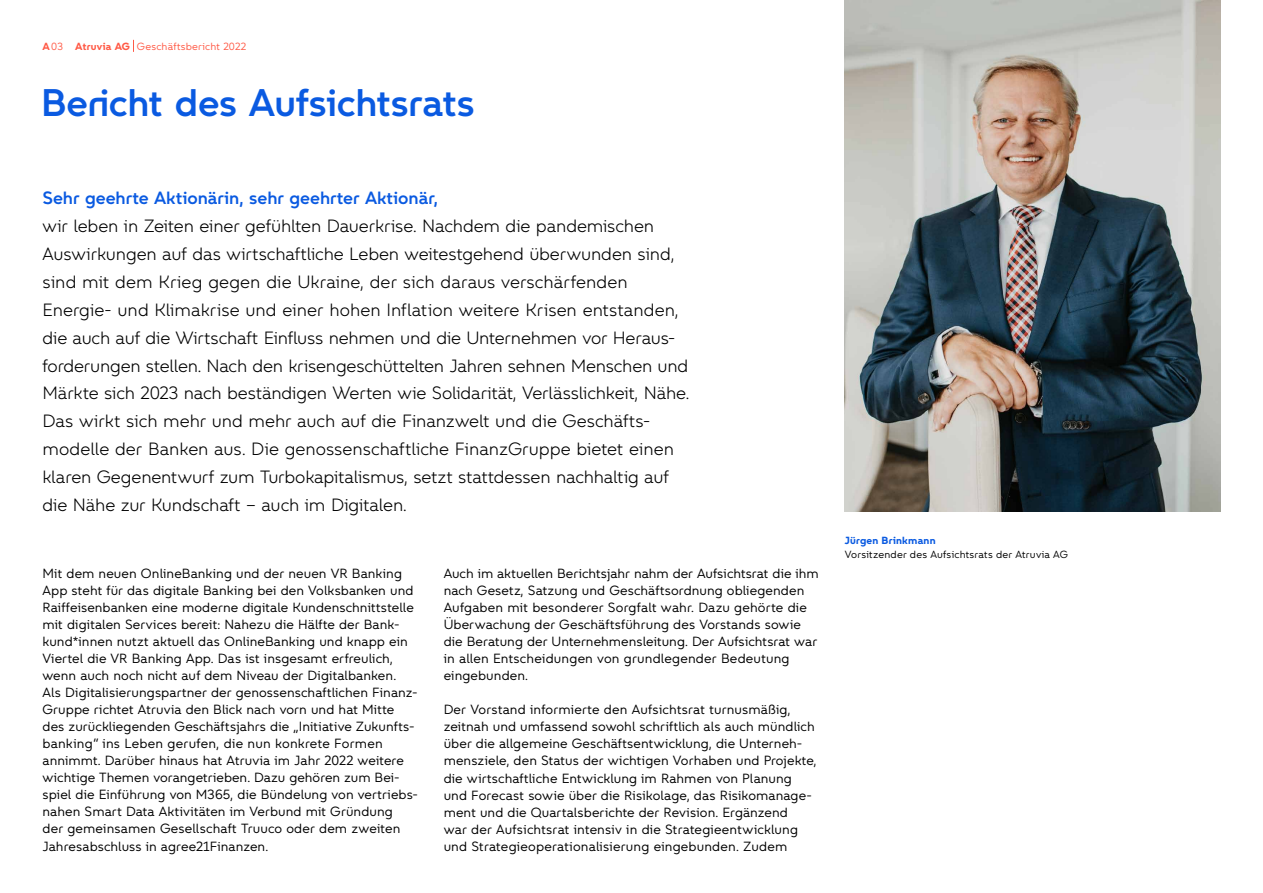
<style>
.page{position:relative;width:1263px;height:893px;background:#fff}
.page>*{position:absolute;margin:0;border:0;box-sizing:border-box;transform-origin:0 0}
.t1{font:500 39px "VIA Type";letter-spacing:-.005em;color:#0a5ae1}
.t2{font:300 18px/27.9px "VIA Type";letter-spacing:-.01em;color:#000}
.t3{font:500 18px "VIA Type";color:#0a5ae1}
.t4{font:13.5px/17px "VIA Type";letter-spacing:.005em;color:#000}
.t5{font:10.5px "VIA Type";letter-spacing:.015em;color:#000}
.t6{font:10.5px "VIA Type";letter-spacing:.01em;color:#ff5a46}
.t7{font:700 10.5px "VIA Type";letter-spacing:.02em;color:#0a5ae1}
.s1{font-weight:700}
</style>
<div class="page">
<img style="left:845px;top:0;width:375px;height:512px">
<svg style="left:133px;top:40px;width:1px;height:12px"></svg>
<p class="t6" style="left:43px;top:40px;width:205px"><span class="s1">A</span> 03 <span class="s1">Atruvia AG</span> Geschäftsbericht 2022</p>
<h1 class="t1" style="left:41px;top:78px;width:435px">Bericht des Aufsichtsrats</h1>
<h2 class="t3" style="left:43px;top:187px;width:397px">Sehr geehrte Aktionärin, sehr geehrter Aktionär,</h2>
<p class="t2" style="left:43px;top:212px;width:648px">wir leben in Zeiten einer gefühlten Dauerkrise. Nachdem die pandemischen Auswirkungen auf das wirtschaftliche Leben weitestgehend überwunden sind, sind mit dem Krieg gegen die Ukraine, der sich daraus verschärfenden Energie- und Klimakrise und einer hohen Inflation weitere Krisen entstanden, die auch auf die Wirtschaft Einfluss nehmen und die Unternehmen vor Heraus&shy;forderungen stellen. Nach den krisengeschüttelten Jahren sehnen Menschen und Märkte sich 2023 nach beständigen Werten wie Solidarität, Verlässlichkeit, Nähe.<br>Das wirkt sich mehr und mehr auch auf die Finanzwelt und die Geschäfts&shy;modelle der Banken aus. Die genossenschaftliche FinanzGruppe bietet einen klaren Gegenentwurf zum Turbokapitalismus, setzt stattdessen nachhaltig auf die Nähe zur Kundschaft – auch im Digitalen.</p>
<p class="t4" style="left:43px;top:565px;width:377px">Mit dem neuen OnlineBanking und der neuen VR Banking App steht für das digitale Banking bei den Volksbanken und Raiffeisenbanken eine moderne digitale Kundenschnittstelle mit digitalen Services bereit: Nahezu die Hälfte der Bank&shy;kund*innen nutzt aktuell das OnlineBanking und knapp ein Viertel die VR Banking App. Das ist insgesamt erfreulich, wenn auch noch nicht auf dem Niveau der Digitalbanken.<br>Als Digitalisierungspartner der genossenschaftlichen Finanz-Gruppe richtet Atruvia den Blick nach vorn und hat Mitte des zurückliegenden Geschäftsjahrs die „Initiative Zukunfts&shy;banking“ ins Leben gerufen, die nun konkrete Formen annimmt. Darüber hinaus hat Atruvia im Jahr 2022 weitere wichtige Themen vorangetrieben. Dazu gehören zum Bei&shy;spiel die Einführung von M365, die Bündelung von vertriebs&shy;nahen Smart Data Aktivitäten im Verbund mit Gründung<br>der gemeinsamen Gesellschaft Truuco oder dem zweiten Jahresabschluss in agree21Finanzen.</p>
<p class="t4" style="left:444px;top:565px;width:376px">Auch im aktuellen Berichtsjahr nahm der Aufsichtsrat die ihm nach Gesetz, Satzung und Geschäftsordnung obliegenden Aufgaben mit besonderer Sorgfalt wahr. Dazu gehörte die Überwachung der Geschäftsführung des Vorstands sowie die Beratung der Unternehmensleitung. Der Aufsichtsrat war in allen Entscheidungen von grundlegender Bedeutung eingebunden.</p>
<p class="t4" style="left:444px;top:701px;width:375px">Der Vorstand informierte den Aufsichtsrat turnusmäßig, zeitnah und umfassend sowohl schriftlich als auch mündlich über die allgemeine Geschäftsentwicklung, die Unterneh&shy;mensziele, den Status der wichtigen Vorhaben und Projekte, die wirtschaftliche Entwicklung im Rahmen von Planung und Forecast sowie über die Risikolage, das Risikomanage&shy;ment und die Quartalsberichte der Revision. Ergänzend<br>war der Aufsichtsrat intensiv in die Strategieentwicklung und Strategieoperationalisierung eingebunden. Zudem</p>
<p class="t7" style="left:845px;top:534px;width:92px">Jürgen Brinkmann</p>
<p class="t5" style="left:845px;top:548px;width:225px">Vorsitzender des Aufsichtsrats der Atruvia AG</p>
</div>
